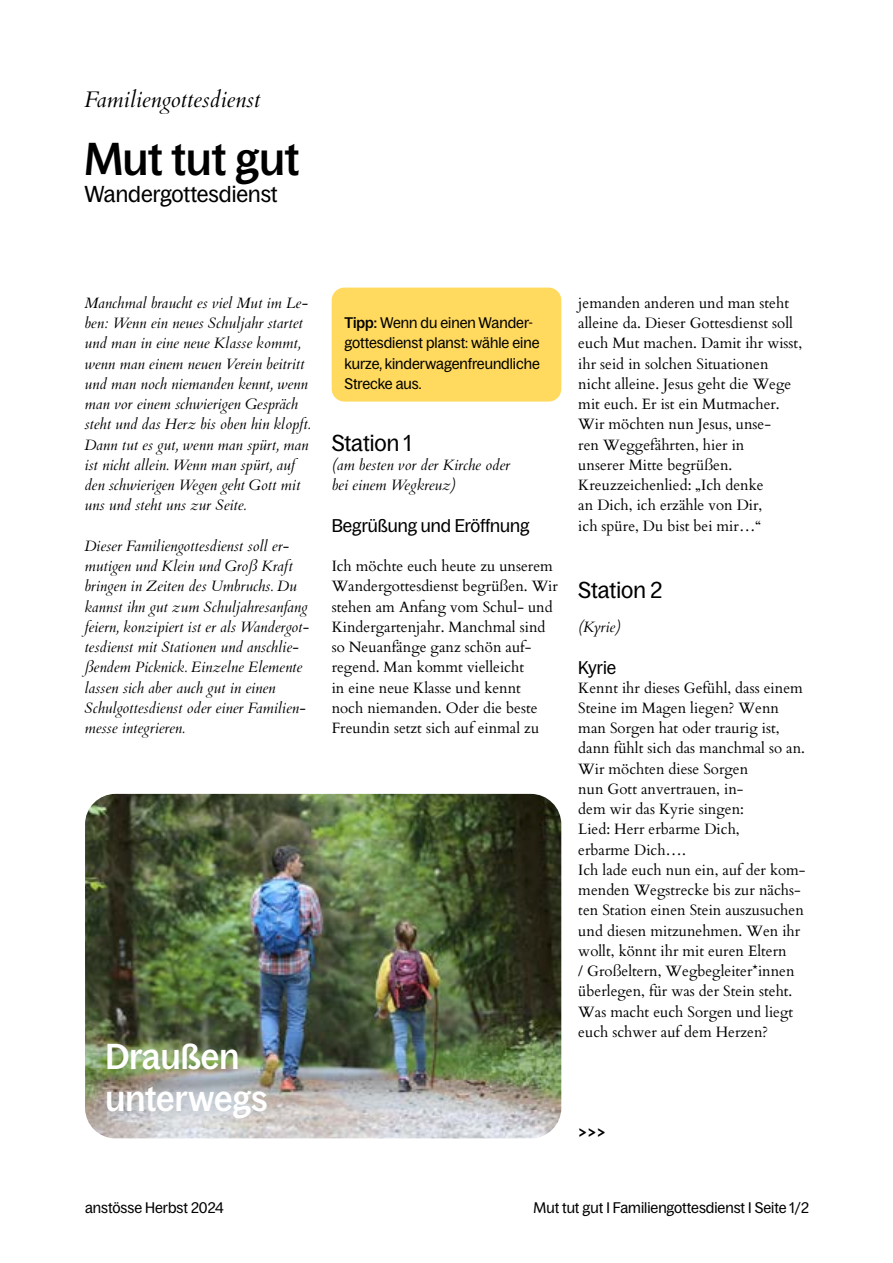
<style>
.page{position:relative;width:893px;height:1263px;background:#fff}
.page>*{position:absolute;margin:0;border:0;box-sizing:border-box;transform-origin:0 0}
.t1{font:500 45px "Bagoss Condensed";color:#000}
.t2{font:500 35.1px/42.2px "Bagoss Condensed";color:#fff}
.t3{font:22.5px "Bagoss Condensed";color:#000}
.t4{font:italic 22.5px "Cardo";color:#000}
.t5{font:18px "Bagoss Condensed";color:#000}
.t6{font:700 18px "Cardo";color:#000}
.t7{font:15px/20.2px "Cardo";color:#000}
.t8{font:italic 15px/20.2px "Cardo";color:#000}
.t9{font:15px/20.2px "Bagoss Condensed";color:#000}
.s1{font-weight:500}
</style>
<div class="page">
<div style="left:332px;top:288px;width:229px;height:114px;background:#ffda5e;border-radius:13px"></div>
<img style="left:85px;top:794px;width:476px;height:344px">
<h3 class="t4" style="left:84px;top:86px;width:177px">Familiengottesdienst</h3>
<h1 class="t1" style="left:84px;top:127px;width:217px">Mut tut gut</h1>
<h3 class="t3" style="left:84px;top:178px;width:195px">Wandergottesdienst</h3>
<p class="t8" style="left:84px;top:292px;width:228px">Manchmal braucht es viel Mut im Le&shy;ben: Wenn ein neues Schuljahr startet und man in eine neue Klasse kommt, wenn man einem neuen Verein beitritt und man noch niemanden kennt, wenn man vor einem schwierigen Gespräch steht und das Herz bis oben hin klopft.<br>Dann tut es gut, wenn man spürt, man ist nicht allein. Wenn man spürt, auf den schwierigen Wegen geht Gott mit uns und steht uns zur Seite.</p>
<p class="t8" style="left:84px;top:535px;width:226px">Dieser Familiengottesdienst soll er&shy;mutigen und Klein und Groß Kraft bringen in Zeiten des Umbruchs. Du kannst ihn gut zum Schuljahresanfang feiern, konzipiert ist er als Wandergot&shy;tesdienst mit Stationen und anschlie&shy;ßendem Picknick. Einzelne Elemente lassen sich aber auch gut in einen Schulgottesdienst oder einer Familien&shy;messe integrieren.</p>
<h2 class="t2" style="left:106px;top:1034px;width:164px">Draußen unterwegs</h2>
<p class="t9" style="left:344px;top:312px;width:197px"><span class="s1">Tipp:</span> Wenn du einen Wander&shy;gottesdienst planst: wähle eine kurze, kinderwagenfreundliche<br>Strecke aus.</p>
<h3 class="t3" style="left:332px;top:427px;width:81px">Station 1</h3>
<p class="t8" style="left:332px;top:454px;width:180px">(am besten vor der Kirche oder bei einem Wegkreuz)</p>
<p class="t5" style="left:332px;top:513px;width:200px">Begrüßung und Eröffnung</p>
<p class="t7" style="left:332px;top:555px;width:228px">Ich möchte euch heute zu unserem<br>Wandergottesdienst begrüßen. Wir stehen am Anfang vom Schul- und<br>Kindergartenjahr. Manchmal sind so Neuanfänge ganz schön auf&shy;regend. Man kommt vielleicht<br>in eine neue Klasse und kennt<br>noch niemanden. Oder die beste<br>Freundin setzt sich auf einmal zu</p>
<p class="t7" style="left:578px;top:292px;width:225px">jemanden anderen und man steht alleine da. Dieser Gottesdienst soll euch Mut machen. Damit ihr wisst, ihr seid in solchen Situationen nicht alleine. Jesus geht die Wege mit euch. Er ist ein Mutmacher.<br>Wir möchten nun Jesus, unse-<br>ren Weggefährten, hier in<br>unserer Mitte begrüßen.<br>Kreuzzeichenlied: „Ich denke<br>an Dich, ich erzähle von Dir,<br>ich spüre, Du bist bei mir…“</p>
<h3 class="t3" style="left:578px;top:574px;width:86px">Station 2</h3>
<p class="t8" style="left:578px;top:616px;width:44px">(Kyrie)</p>
<p class="t5" style="left:578px;top:655px;width:40px">Kyrie</p>
<p class="t7" style="left:578px;top:677px;width:229px">Kennt ihr dieses Gefühl, dass einem<br>Steine im Magen liegen? Wenn man Sorgen hat oder traurig ist, dann fühlt sich das manchmal so an.<br>Wir möchten diese Sorgen<br>nun Gott anvertrauen, in-<br>dem wir das Kyrie singen:<br>Lied: Herr erbarme Dich,<br>erbarme Dich….<br>Ich lade euch nun ein, auf der kom&shy;menden Wegstrecke bis zur nächs&shy;ten Station einen Stein auszusuchen und diesen mitzunehmen. Wen ihr wollt, könnt ihr mit euren Eltern<br>/ Großeltern, Wegbegleiter*innen überlegen, für was der Stein steht.<br>Was macht euch Sorgen und liegt euch schwer auf dem Herzen?</p>
<p class="t6" style="left:578px;top:1118px;width:29px">&gt;&gt;&gt;</p>
<p class="t9" style="left:85px;top:1197px;width:140px">anstösse Herbst 2024</p>
<p class="t9" style="left:534px;top:1197px;width:277px">Mut tut gut I Familiengottesdienst I Seite 1/2</p>
</div>
